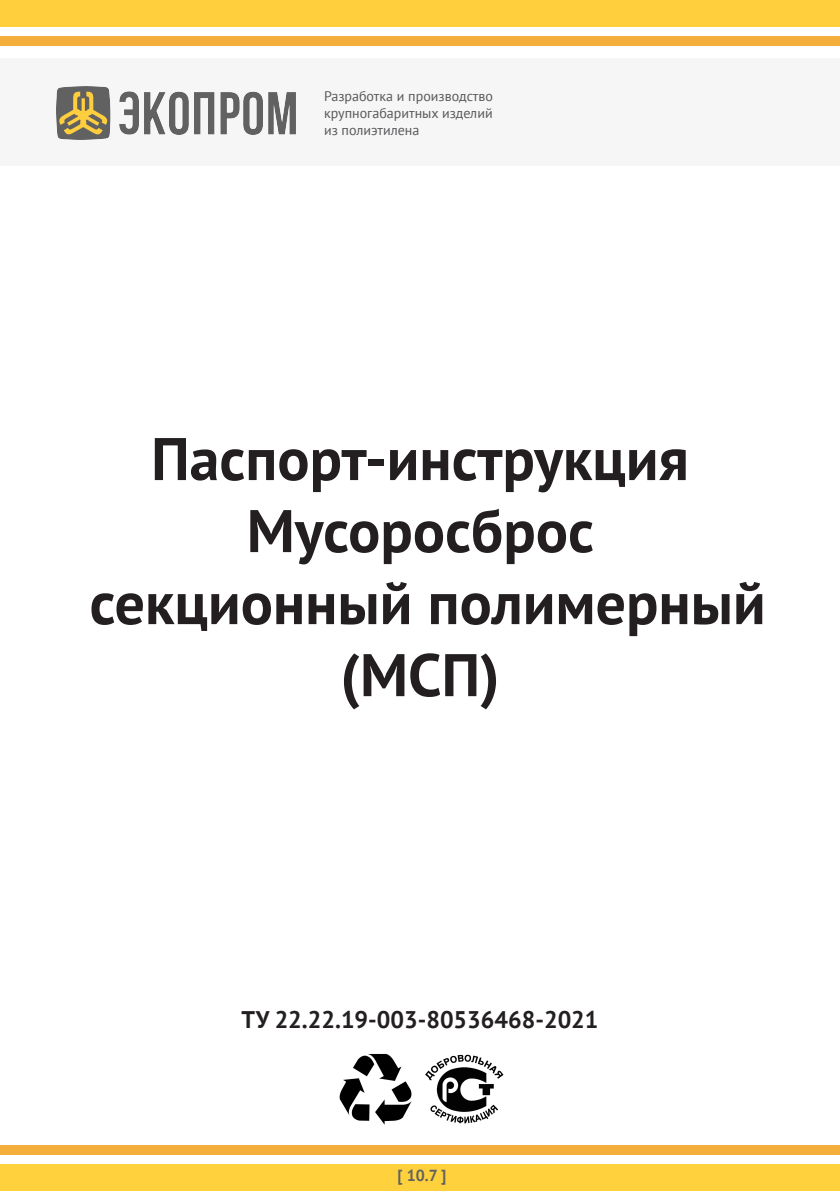
<style>
.page{position:relative;width:840px;height:1191px;background:#fff}
.page>*{position:absolute;margin:0;border:0;box-sizing:border-box;transform-origin:0 0}
.Титульный_заголовок{font:700 60px/72px "PT Sans";color:#231f20;text-align:center}
.ТУ{font:700 24px "PT Sans";color:#231f20}
.Версия{font:700 16px "PT Sans";color:#616260}
.Адресная_строка{font:14px "PT Sans";color:#57585a}
</style>
<div class="page">
<div style="left:0;top:0;width:839px;height:27px;background:#ffcf3d"></div>
<div style="left:0;top:36px;width:839px;height:9px;background:#f3ae3b"></div>
<div style="left:0;top:1164px;width:839px;height:27px;background:#ffd13c"></div>
<div style="left:0;top:1145px;width:839px;height:10px;background:#f3ae3b"></div>
<div style="left:0;top:58px;width:839px;height:108px;background:#f6f6f6"></div>
<img style="left:339px;top:1053px;width:73px;height:72px">
<img style="left:425px;top:1054px;width:79px;height:70px">
<img style="left:57px;top:87px;width:238px;height:52px">
<p class="Адресная_строка" style="left:324px;top:87px;width:170px">Разработка и производство</p>
<p class="Адресная_строка" style="left:324px;top:104px;width:170px">крупногабаритных изделий</p>
<p class="Адресная_строка" style="left:324px;top:121px;width:97px">из полиэтилена</p>
<p class="Титульный_заголовок" style="left:151px;top:422px;width:538px">Паспорт-инструкция</p>
<p class="Титульный_заголовок" style="left:246px;top:494px;width:348px">Мусоросброс</p>
<p class="Титульный_заголовок" style="left:89px;top:566px;width:677px">секционный полимерный (МСП)</p>
<p class="ТУ" style="left:241px;top:1003px;width:358px">ТУ 22.22.19-003-80536468-2021</p>
<p class="Версия" style="left:397px;top:1164px;width:50px">[ 10.7 ]</p>
</div>
